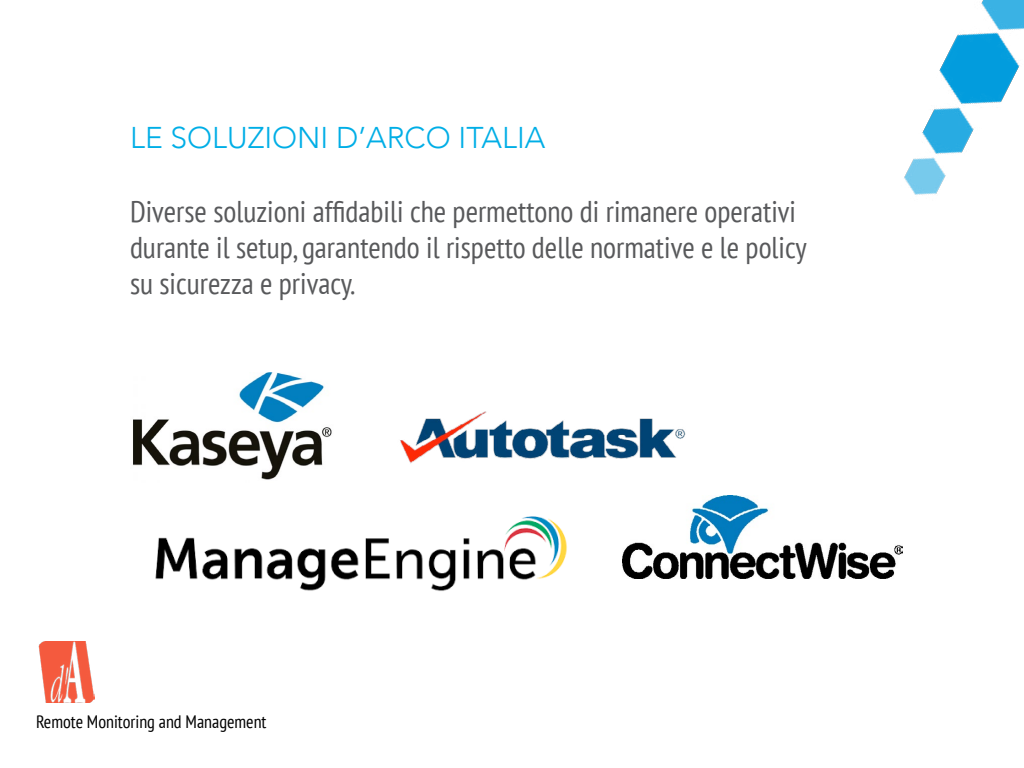
<style>
.page{position:relative;width:1024px;height:768px;background:#fff}
.page>*{position:absolute;margin:0;border:0;box-sizing:border-box;transform-origin:0 0}
.t1{font:condensed 30px/36px "PT Sans";color:#58595b}
.t2{font:300 30px "Avenir";color:#00aee6}
.t3{font:condensed 18px "PT Sans";color:#000}
</style>
<div class="page">
<img style="left:39px;top:641px;width:56px;height:62px">
<img style="left:904px;top:0;width:120px;height:195px">
<img style="left:133px;top:373px;width:199px;height:107px">
<img style="left:622px;top:496px;width:281px;height:82px">
<img style="left:400px;top:411px;width:286px;height:53px">
<img style="left:155px;top:516px;width:412px;height:75px">
<p class="t2" style="left:130px;top:120px;width:417px">LE SOLUZIONI D’ARCO ITALIA</p>
<p class="t1" style="left:130px;top:193px;width:678px">Diverse soluzioni affidabili che permettono di rimanere operativi durante il setup, garantendo il rispetto delle normative e le policy su sicurezza e privacy.</p>
<p class="t3" style="left:36px;top:710px;width:232px">Remote Monitoring and Management</p>
</div>
